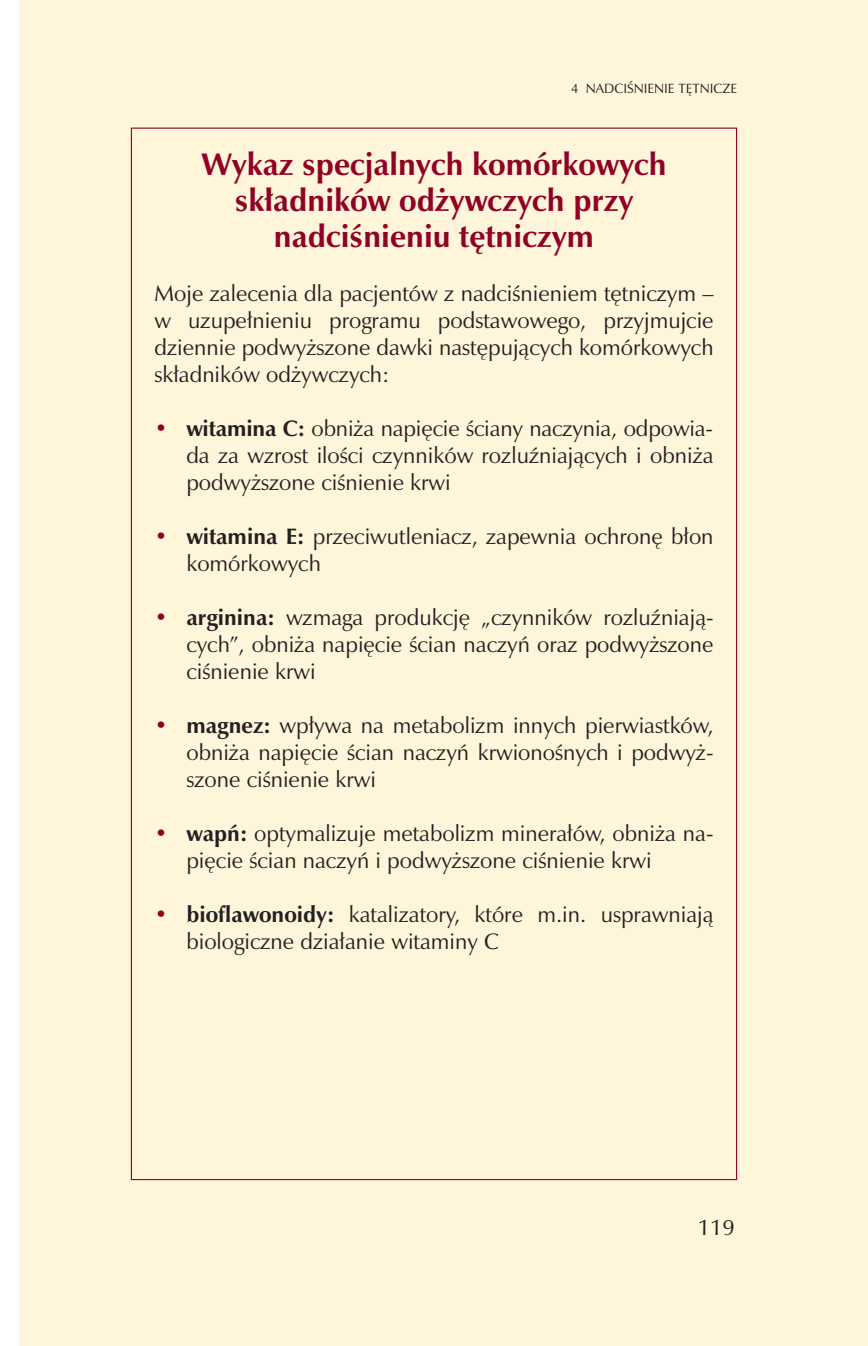
<style>
.page{position:relative;width:868px;height:1346px;background:#fff}
.page>*{position:absolute;margin:0;border:0;box-sizing:border-box;transform-origin:0 0}
.t1{font:31.5px/36px "Zapf Humnst PL Bold A";color:#900126;text-align:center}
.t2{font:22.5px/27px "Zapf Humnst PL Roman A";color:#231f20;text-align:justify}
.t3{font:13.5px "Zapf Humnst PL Roman A";color:#231f20}
.s1{font-family:"Zapf Humnst PL Bold A";color:#900126}
.s2{font-family:"Zapf Humnst PL Bold A"}
</style>
<div class="page">
<div style="left:19px;top:0;width:848px;height:1346px;background:#fef5da"></div>
<p class="t3" style="left:571px;top:80px;width:168px">4 NADCIŒNIENIE TÊTNICZE</p>
<h1 class="t1" style="left:201px;top:146px;width:467px">Wykaz specjalnych komórkowych sk³adników od¿ywczych przy nadciœnieniu têtniczym</h1>
<p class="t2" style="left:154px;top:280px;width:560px">Moje zalecenia dla pacjentów z nadciœnieniem têtniczym – w uzupe³nieniu programu podstawowego, przyjmujcie dziennie podwy¿szone dawki nastêpuj¹cych komórkowych sk³adników od¿ywczych:</p>
<p class="t2" style="left:186px;top:415px;width:528px;text-indent:-32px"><span class="s1">•</span> <span class="s2">witamina C:</span> obni¿a napiêcie œciany naczynia, odpowia&shy;da za wzrost iloœci czynników rozluŸniaj¹cych i obni¿a podwy¿szone ciœnienie krwi</p>
<p class="t2" style="left:186px;top:523px;width:528px;text-indent:-32px"><span class="s1">•</span> <span class="s2">witamina E:</span> przeciwutleniacz, zapewnia ochronê b³on komórkowych</p>
<p class="t2" style="left:186px;top:604px;width:528px;text-indent:-32px"><span class="s1">•</span> <span class="s2">arginina:</span> wzmaga produkcjê „czynników rozluŸniaj¹- cych”, obni¿a napiêcie œcian naczyñ oraz podwy¿szone ciœnienie krwi</p>
<p class="t2" style="left:186px;top:712px;width:528px;text-indent:-32px"><span class="s1">•</span> <span class="s2">magnez:</span> wp³ywa na metabolizm innych pierwiastków, obni¿a napiêcie œcian naczyñ krwionoœnych i podwy¿- szone ciœnienie krwi</p>
<p class="t2" style="left:186px;top:820px;width:528px;text-indent:-32px"><span class="s1">•</span> <span class="s2">wapñ:</span> optymalizuje metabolizm minera³ów, obni¿a na&shy;piêcie œcian naczyñ i podwy¿szone ciœnienie krwi</p>
<p class="t2" style="left:186px;top:901px;width:528px;text-indent:-32px"><span class="s1">•</span> <span class="s2">bioflawonoidy:</span> katalizatory, które m.in. usprawniaj¹ biologiczne dzia³anie witaminy C</p>
<p class="t2" style="left:697px;top:1213px;width:39px">119</p>
</div>
